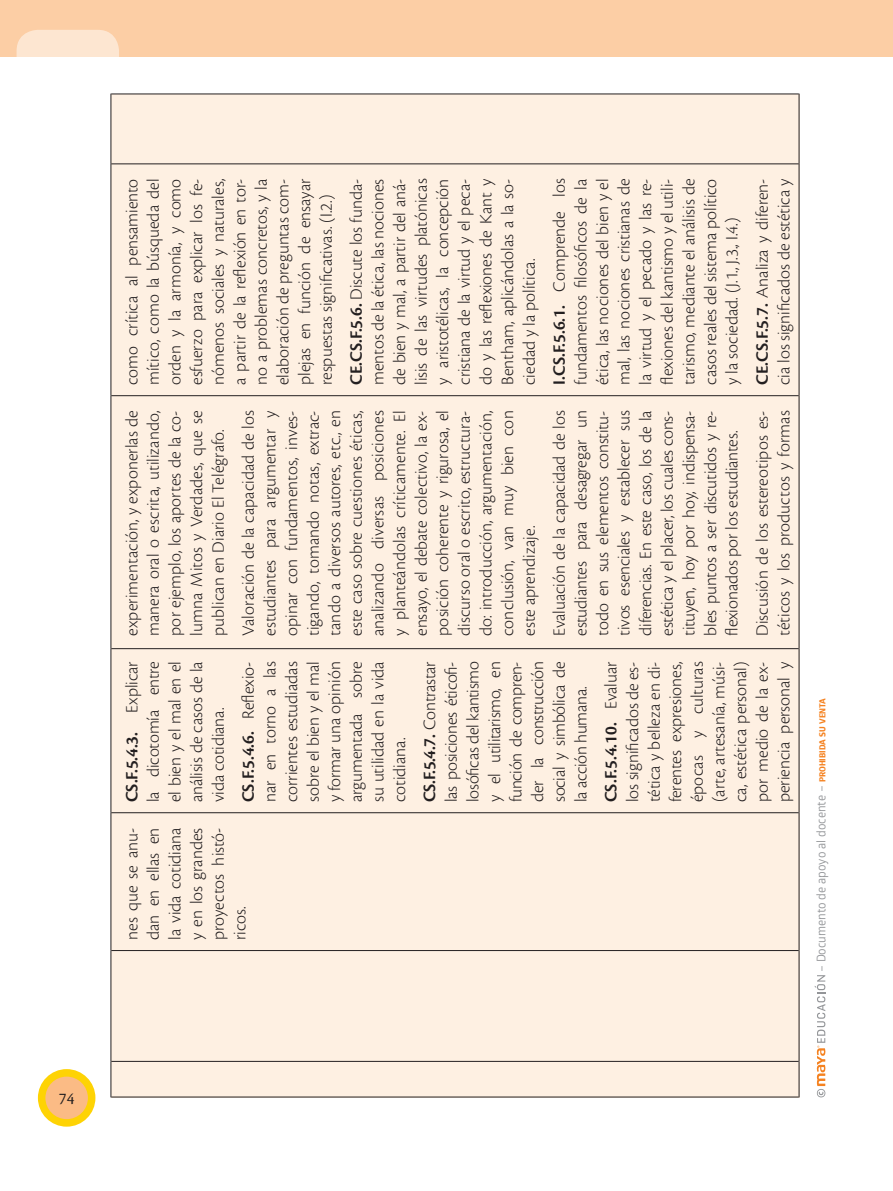
<style>
.page{position:relative;width:893px;height:1191px;background:#fff}
.page>*{position:absolute;margin:0;border:0;box-sizing:border-box;transform-origin:0 0}
.t1{font:300 18px/21.6px "Cronos Pro";color:#231f20;text-align:justify}
.t2{font:17.25px "Cronos Pro Disp";color:#231f20}
.t3{font:12px "Glober W01";color:#939598}
.s1{font-weight:600}
.s2{font-weight:800;font-size:8.4px;color:#f58220}
</style>
<div class="page">
<div style="left:42px;top:1072px;width:50px;height:50px;background:#fbbb85;border-radius:50%"></div>
<div style="left:38px;top:1069px;width:57px;height:57px;border:8px solid #fed304;border-radius:50%"></div>
<svg style="left:815px;top:975px;width:10px;height:122px"></svg>
<div style="left:0;top:0;width:893px;height:57px;background:#fccea5"></div>
<div style="left:17px;top:30px;width:102px;height:27px;background:#fde6d1"></div>
<div style="left:111px;top:94px;width:688px;height:1003px;background:#fef0e2"></div>
<hr style="left:111px;top:1061px;width:1px;height:36px;background:#231f20">
<hr style="left:111px;top:1096px;width:688px;height:1px;background:#231f20">
<hr style="left:111px;top:950px;width:1px;height:111px;background:#231f20">
<hr style="left:111px;top:1061px;width:688px;height:1px;background:#231f20">
<hr style="left:111px;top:812px;width:1px;height:138px;background:#231f20">
<hr style="left:111px;top:950px;width:688px;height:1px;background:#231f20">
<hr style="left:111px;top:648px;width:1px;height:164px;background:#231f20">
<hr style="left:111px;top:812px;width:688px;height:1px;background:#231f20">
<hr style="left:111px;top:396px;width:1px;height:252px;background:#231f20">
<hr style="left:111px;top:648px;width:688px;height:1px;background:#231f20">
<hr style="left:111px;top:164px;width:1px;height:232px;background:#231f20">
<hr style="left:111px;top:395px;width:688px;height:1px;background:#231f20">
<hr style="left:111px;top:94px;width:1px;height:70px;background:#231f20">
<hr style="left:111px;top:163px;width:688px;height:1px;background:#231f20">
<hr style="left:111px;top:94px;width:688px;height:1px;background:#231f20">
<hr style="left:799px;top:1061px;width:1px;height:36px;background:#231f20">
<hr style="left:799px;top:950px;width:1px;height:111px;background:#231f20">
<hr style="left:799px;top:812px;width:1px;height:138px;background:#231f20">
<hr style="left:799px;top:648px;width:1px;height:164px;background:#231f20">
<hr style="left:799px;top:396px;width:1px;height:252px;background:#231f20">
<hr style="left:799px;top:164px;width:1px;height:232px;background:#231f20">
<hr style="left:799px;top:94px;width:1px;height:70px;background:#231f20">
<p class="t2" style="left:59px;top:1088px;width:17px">74</p>
<p class="t1" style="left:121px;top:385px;width:208px;rotate:-90deg">como crítica al pensamiento mítico, como la búsqueda del orden y la armonía, y como esfuerzo para explicar los fe&shy;nómenos sociales y naturales, a partir de la reflexión en tor&shy;no a problemas concretos, y la elaboración de preguntas com&shy;plejas en función de ensayar respuestas significativas. (I.2.)</p>
<p class="t1" style="left:345px;top:385px;width:208px;rotate:-90deg"><span class="s1">CE.CS.F.5.6.</span> Discute los funda&shy;mentos de la ética, las nociones de bien y mal, a partir del aná&shy;lisis de las virtudes platónicas y aristotélicas, la concepción cristiana de la virtud y el peca&shy;do y las reflexiones de Kant y Bentham, aplicándolas a la so&shy;ciedad y la política.</p>
<p class="t1" style="left:548px;top:385px;width:208px;rotate:-90deg"><span class="s1">I.CS.F.5.6.1.</span> Comprende los fundamentos filosóficos de la ética, las nociones del bien y el mal, las nociones cristianas de la virtud y el pecado y las re&shy;flexiones del kantismo y el utili&shy;tarismo, mediante el análisis de casos reales del sistema político y la sociedad. (J.1., J.3., I.4.)</p>
<p class="t1" style="left:751px;top:385px;width:208px;rotate:-90deg"><span class="s1">CE.CS.F.5.7.</span> Analiza y diferen&shy;cia los significados de estética y</p>
<p class="t1" style="left:121px;top:636px;width:227px;rotate:-90deg">experimentación, y exponerlas de manera oral o escrita, utilizando, por ejemplo, los aportes de la co&shy;lumna Mitos y Verdades, que se publican en Diario El Telégrafo.</p>
<p class="t1" style="left:237px;top:636px;width:227px;rotate:-90deg">Valoración de la capacidad de los estudiantes para argumentar y opinar con fundamentos, inves&shy;tigando, tomando notas, extrac&shy;tando a diversos autores, etc., en este caso sobre cuestiones éticas, analizando diversas posiciones y planteándolas críticamente. El ensayo, el debate colectivo, la ex&shy;posición coherente y rigurosa, el discurso oral o escrito, estructura&shy;do: introducción, argumentación, conclusión, van muy bien con este aprendizaje.</p>
<p class="t1" style="left:548px;top:636px;width:227px;rotate:-90deg">Evaluación de la capacidad de los estudiantes para desagregar un todo en sus elementos constitu&shy;tivos esenciales y establecer sus diferencias. En este caso, los de la estética y el placer, los cuales cons&shy;tituyen, hoy por hoy, indispensa&shy;bles puntos a ser discutidos y re&shy;flexionados por los estudiantes.</p>
<p class="t1" style="left:751px;top:636px;width:227px;rotate:-90deg">Discusión de los estereotipos es&shy;téticos y los productos y formas</p>
<p class="t1" style="left:121px;top:802px;width:142px;rotate:-90deg"><span class="s1">CS.F.5.4.3.</span> Explicar la dicotomía entre el bien y el mal en el análisis de casos de la vida cotidiana.</p>
<p class="t1" style="left:237px;top:802px;width:142px;rotate:-90deg"><span class="s1">CS.F.5.4.6.</span> Reflexio&shy;nar en torno a las corrientes estudiadas sobre el bien y el mal y formar una opinión argumentada sobre su utilidad en la vida cotidiana.</p>
<p class="t1" style="left:419px;top:802px;width:142px;rotate:-90deg"><span class="s1">CS.F.5.4.7.</span> Contrastar las posiciones éticofi&shy;losóficas del kantismo y el utilitarismo, en función de compren&shy;der la construcción social y simbólica de la acción humana.</p>
<p class="t1" style="left:600px;top:802px;width:142px;rotate:-90deg"><span class="s1">CS.F.5.4.10.</span> Evaluar los significados de es&shy;tética y belleza en di&shy;ferentes expresiones, épocas y culturas (arte, artesanía, músi&shy;ca, estética personal) por medio de la ex&shy;periencia personal y</p>
<p class="t1" style="left:121px;top:940px;width:114px;rotate:-90deg">nes que se anu&shy;dan en ellas en la vida cotidiana y en los grandes proyectos histó&shy;ricos.</p>
<p class="t3" style="left:814px;top:972px;width:276px;rotate:-90deg">– Documento de apoyo al docente – <span class="s2">prohibida su venta</span></p>
</div>
